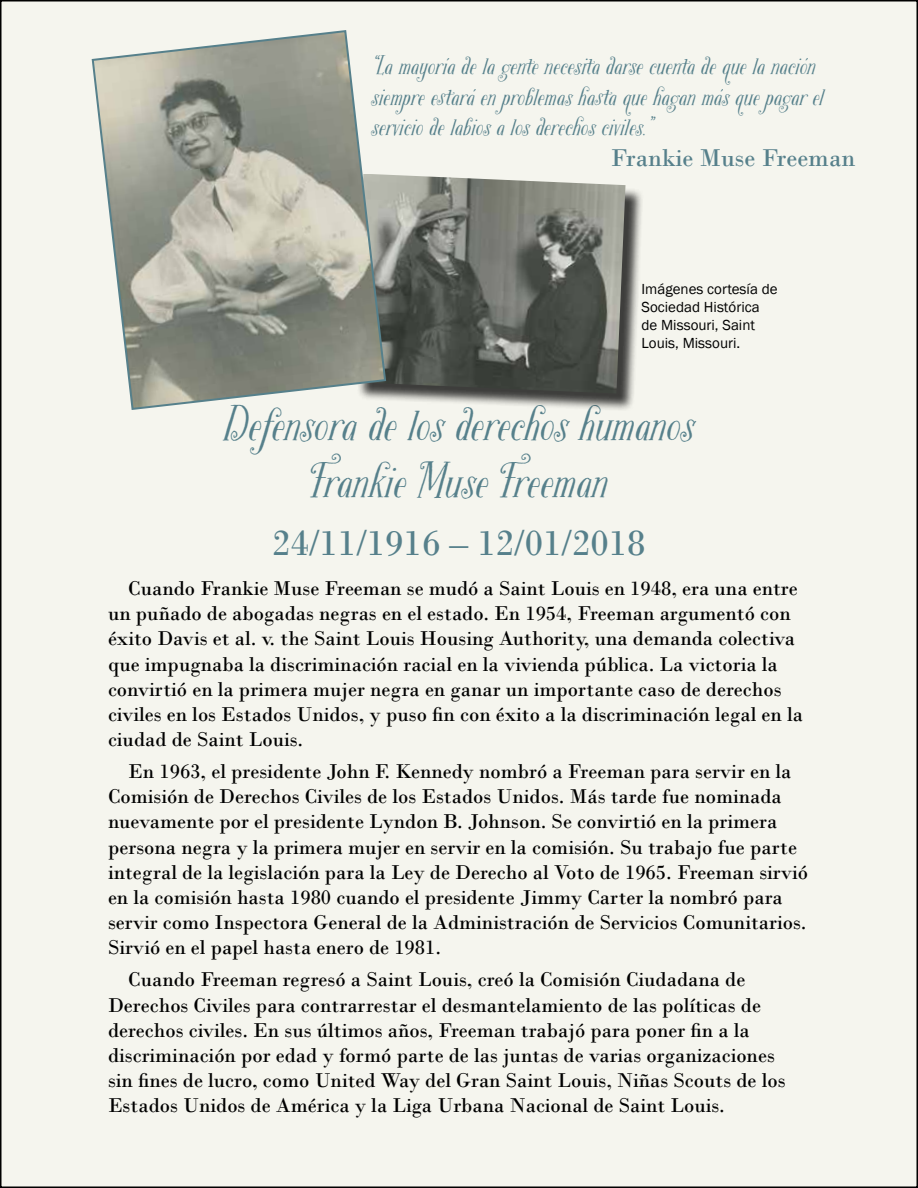
<style>
.page{position:relative;width:918px;height:1188px;background:#fff}
.page>*{position:absolute;margin:0;border:0;box-sizing:border-box;transform-origin:0 0}
.t1{font:48px/57.6px "Bookeye Sadie";color:#56808b;text-align:center}
.t2{font:37.5px "Bodoni";color:#56808b}
.t3{font:25.5px/30.6px "Bookeye Sadie";color:#56808b}
.t4{font:25.5px "Bodoni";color:#56808b}
.t5{font:21px/25.2px "Bodoni";color:#000}
.t6{font:15px/18px "Franklin Gothic";color:#000}
</style>
<div class="page">
<div style="left:1px;top:1px;width:916px;height:1186px;background:#f5f5ee"></div>
<div style="left:357px;top:176px;width:287px;height:236px;background:#000;opacity:.75"></div>
<img style="left:387px;top:174px;width:239px;height:220px">
<svg style="left:91px;top:30px;width:296px;height:381px"></svg>
<p class="t3" style="left:372px;top:51px;width:454px">“La mayoría de la gente necesita darse cuenta de que la nación siempre estará en problemas hasta que hagan más que pagar el servicio de labios a los derechos civiles.”</p>
<p class="t4" style="left:611px;top:143px;width:246px">Frankie Muse Freeman</p>
<p class="t6" style="left:642px;top:280px;width:138px">Imágenes cortesía de<br>Sociedad Histórica de Missouri, Saint<br>Louis, Missouri.</p>
<h1 class="t1" style="left:224px;top:396px;width:472px">Defensora de los derechos humanos<br>Frankie Muse Freeman</h1>
<h2 class="t2" style="left:272px;top:521px;width:375px">24/11/1916 – 12/01/2018</h2>
<p class="t5" style="left:108px;top:576px;width:697px;text-indent:20px">Cuando Frankie Muse Freeman se mudó a Saint Louis en 1948, era una entre un puñado de abogadas negras en el estado. En 1954, Freeman argumentó con éxito Davis et al. v. the Saint Louis Housing Authority, una demanda colectiva que impugnaba la discriminación racial en la vivienda pública. La victoria la convirtió en la primera mujer negra en ganar un importante caso de derechos civiles en los Estados Unidos, y puso fin con éxito a la discriminación legal en la ciudad de Saint Louis.</p>
<p class="t5" style="left:108px;top:759px;width:702px;text-indent:20px">En 1963, el presidente John F. Kennedy nombró a Freeman para servir en la Comisión de Derechos Civiles de los Estados Unidos. Más tarde fue nominada nuevamente por el presidente Lyndon B. Johnson. Se convirtió en la primera persona negra y la primera mujer en servir en la comisión. Su trabajo fue parte integral de la legislación para la Ley de Derecho al Voto de 1965. Freeman sirvió en la comisión hasta 1980 cuando el presidente Jimmy Carter la nombró para servir como Inspectora General de la Administración de Servicios Comunitarios.<br>Sirvió en el papel hasta enero de 1981.</p>
<p class="t5" style="left:108px;top:967px;width:679px;text-indent:20px">Cuando Freeman regresó a Saint Louis, creó la Comisión Ciudadana de Derechos Civiles para contrarrestar el desmantelamiento de las políticas de derechos civiles. En sus últimos años, Freeman trabajó para poner fin a la discriminación por edad y formó parte de las juntas de varias organizaciones sin fines de lucro, como United Way del Gran Saint Louis, Niñas Scouts de los Estados Unidos de América y la Liga Urbana Nacional de Saint Louis.</p>
</div>
